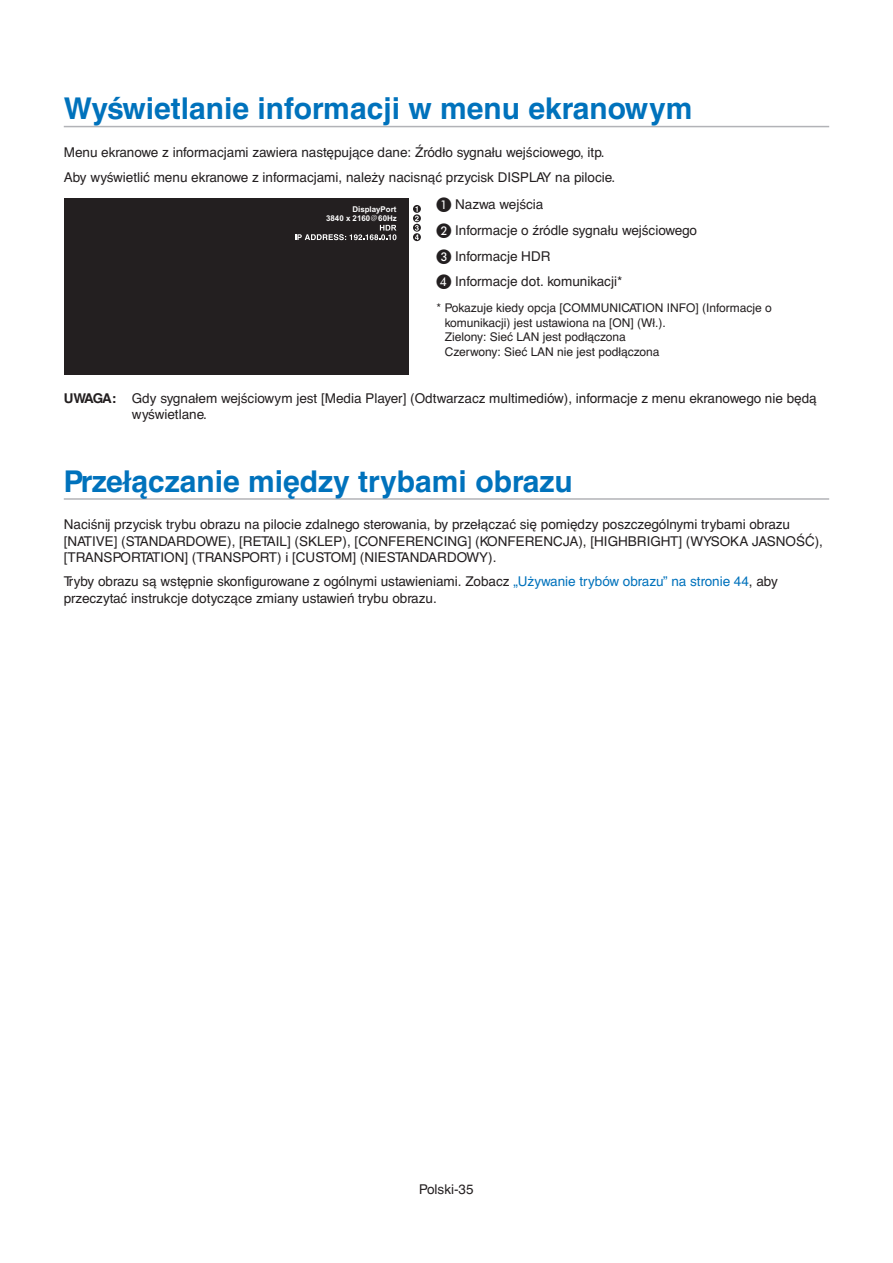
<style>
.page{position:relative;width:893px;height:1263px;background:#fff}
.page>*{position:absolute;margin:0;border:0;box-sizing:border-box;transform-origin:0 0}
.t1{font:700 30px "Helvetica LTCE";color:#0072bc}
.t2{font:13.5px/16.2px "Helvetica LTCE";color:#231f20}
.t3{font:12px/14.4px "Helvetica LTCE";color:#231f20}
.t4{font:700 7.95px/9.4px "Arial";color:#fff;text-align:right}
.s1{font-family:"European Pi One";font-size:15px}
.s2{font-family:"Koz Go Pr 6 N Regular 90 pv RKSJ H";font-weight:400}
.s3{font-weight:700}
.s4{color:#0072bc}
</style>
<div class="page">
<hr style="left:64px;top:126px;width:765px;height:1px;background:#b2b3b7">
<div style="left:64px;top:198px;width:344px;height:176px;background:#231f20"></div>
<svg style="left:413px;top:205px;width:8px;height:8px"></svg>
<svg style="left:413px;top:214px;width:8px;height:8px"></svg>
<svg style="left:413px;top:224px;width:8px;height:8px"></svg>
<svg style="left:413px;top:233px;width:8px;height:8px"></svg>
<svg style="left:415px;top:206px;width:4px;height:34px"></svg>
<svg style="left:295px;top:225px;width:101px;height:15px"></svg>
<hr style="left:64px;top:498px;width:765px;height:2px;background:#b2b3b7">
<h1 class="t1" style="left:64px;top:91px;width:630px">Wyświetlanie informacji w menu ekranowym</h1>
<p class="t2" style="left:64px;top:140px;width:553px;line-height:24.8px">Menu ekranowe z informacjami zawiera następujące dane: Źródło sygnału wejściowego, itp.<br>Aby wyświetlić menu ekranowe z informacjami, należy nacisnąć przycisk DISPLAY na pilocie.</p>
<p class="t2" style="left:436px;top:192px;width:262px;line-height:25.7px"><span class="s1">A</span> Nazwa wejścia<br><span class="s1">B</span> Informacje o źródle sygnału wejściowego<br><span class="s1">C</span> Informacje HDR<br><span class="s1">D</span> Informacje dot. komunikacji*</p>
<p class="t3" style="left:445px;top:301px;width:328px;text-indent:-9px">* Pokazuje kiedy opcja [COMMUNICATION INFO] (Informacje o komunikacji) jest ustawiona na [ON] (Wł.).<br>Zielony: Sieć LAN jest podłączona<br>Czerwony: Sieć LAN nie jest podłączona</p>
<p class="t4" style="left:326px;top:204px;width:72px">DisplayPort<br>3840 x 2160<span class="s2">＠</span>60Hz</p>
<p class="t2" style="left:132px;top:390px;width:686px;text-indent:-58px"><span class="s3">UWAGA:</span> Gdy sygnałem wejściowym jest [Media Player] (Odtwarzacz multimediów), informacje z menu ekranowego nie będą wyświetlane.</p>
<h1 class="t1" style="left:64px;top:463px;width:511px">Przełączanie między trybami obrazu</h1>
<p class="t2" style="left:64px;top:517px;width:761px">Naciśnij przycisk trybu obrazu na pilocie zdalnego sterowania, by przełączać się pomiędzy poszczególnymi trybami obrazu [NATIVE] (STANDARDOWE), [RETAIL] (SKLEP), [CONFERENCING] (KONFERENCJA), [HIGHBRIGHT] (WYSOKA JASNOŚĆ), [TRANSPORTATION] (TRANSPORT) i [CUSTOM] (NIESTANDARDOWY).</p>
<p class="t2" style="left:64px;top:574px;width:715px">Tryby obrazu są wstępnie skonfigurowane z ogólnymi ustawieniami. Zobacz <span class="s4">„Używanie trybów obrazu” na stronie 44</span>, aby przeczytać instrukcje dotyczące zmiany ustawień trybu obrazu.</p>
<p class="t2" style="left:419px;top:1182px;width:56px">Polski-35</p>
</div>
